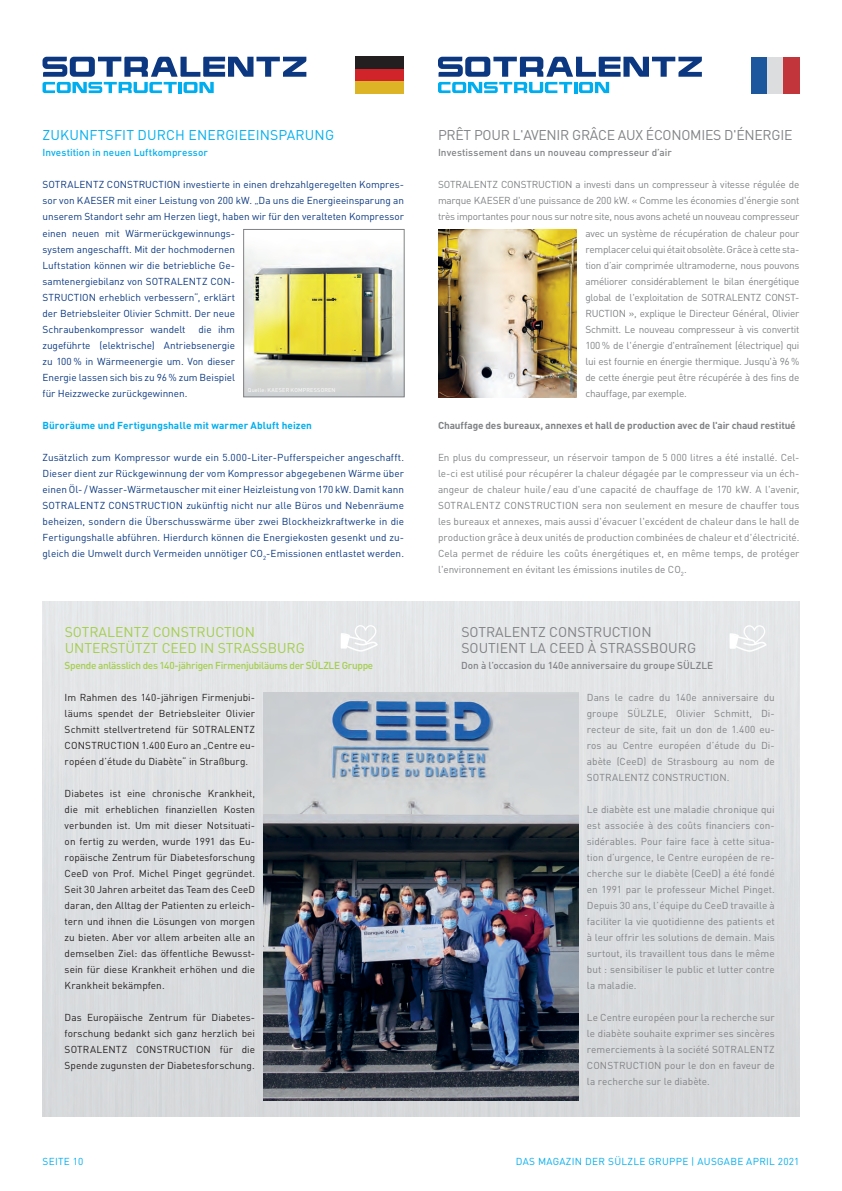
<style>
.page{position:relative;width:842px;height:1191px;background:#fff}
.page>*{position:absolute;margin:0;border:0;box-sizing:border-box;transform-origin:0 0}
.t1{font:14px/16px "DINOT";letter-spacing:-.005em;color:#808285}
.t2{font:14px/16px "DINOT";color:#a4ce4c}
.t3{font:14px "DINOT";letter-spacing:.01em;color:#00aeef}
.t4{font:10px/16px "DINOT";letter-spacing:-.02em;color:#808285;text-align:justify}
.t5{font:10px/16px "DINOT";letter-spacing:-.005em;color:#0b3881;text-align:justify}
.t6{font:10px/16px "DINOT";letter-spacing:.005em;color:#231f20;text-align:justify}
.t7{font:500 10px "DINOT";letter-spacing:.005em;color:#808285}
.t8{font:700 10px "DINOT";letter-spacing:-.01em;color:#808285}
.t9{font:500 10px "DINOT";letter-spacing:-.035em;color:#a4ce4c}
.t10{font:10px "DINOT";letter-spacing:.03em;color:#00aeef}
.t11{font:700 10px "DINOT";letter-spacing:.01em;color:#00aeef}
.t12{font:500 10px "DINOT";letter-spacing:.005em;color:#00aeef}
.t13{font:5.5px "DINOT";letter-spacing:.03em;color:#fff}
</style>
<div class="page">
<svg style="left:440px;top:56px;width:262px;height:38px"></svg>
<svg style="left:438px;top:57px;width:264px;height:36px"></svg>
<svg style="left:44px;top:56px;width:263px;height:38px"></svg>
<svg style="left:43px;top:57px;width:263px;height:36px"></svg>
<div style="left:751px;top:57px;width:16px;height:37px;background:#1c579e"></div>
<div style="left:767px;top:57px;width:16px;height:37px;background:#dcdddf"></div>
<div style="left:783px;top:57px;width:16px;height:37px;background:#c2363b"></div>
<div style="left:356px;top:57px;width:48px;height:12px;background:#231f20"></div>
<div style="left:356px;top:69px;width:48px;height:12px;background:#d1232a"></div>
<div style="left:356px;top:81px;width:48px;height:13px;background:#ddb425"></div>
<img style="left:43px;top:601px;width:756px;height:515px">
<svg style="left:341px;top:625px;width:37px;height:26px"></svg>
<img style="left:264px;top:692px;width:314px;height:408px">
<img style="left:438px;top:229px;width:139px;height:168px">
<img style="left:245px;top:249px;width:157px;height:146px">
<div style="left:243px;top:229px;width:161px;height:168px;border:1px solid #808285"></div>
<svg style="left:729px;top:625px;width:38px;height:27px"></svg>
<h1 class="t3" style="left:43px;top:127px;width:293px">ZUKUNFTSFIT DURCH ENERGIEEINSPARUNG</h1>
<p class="t12" style="left:43px;top:146px;width:167px">Investition in neuen Luftkompressor</p>
<p class="t5" style="left:43px;top:177px;width:363px;text-align:left">SOTRALENTZ CONSTRUCTION investierte in einen drehzahlgeregelten Kompres&shy;sor von KAESER mit einer Leistung von 200 kW. „Da uns die Energieeinsparung an unserem Standort sehr am Herzen liegt, haben wir für den veralteten Kompressor einen neuen mit Wärmerückgewinnungs-<br>system angeschafft. Mit der hochmodernen<br>Luftstation können wir die betriebliche Ge-<br>samtenergiebilanz von SOTRALENTZ CON-<br>STRUCTION erheblich verbessern“, erklärt<br>der Betriebsleiter Olivier Schmitt. Der neue<br>Schraubenkompressor wandelt</p>
<p class="t5" style="left:43px;top:321px;width:194px;text-indent:156px">die ihm zugeführte (elektrische) Antriebsenergie zu 100 % in Wärmeenergie um. Von dieser Energie lassen sich bis zu 96 % zum Beispiel für Heizzwecke zurückgewinnen.</p>
<p class="t11" style="left:43px;top:418px;width:271px">Büroräume und Fertigungshalle mit warmer Abluft heizen</p>
<p class="t5" style="left:43px;top:449px;width:363px">Zusätzlich zum Kompressor wurde ein 5.000-Liter-Pufferspeicher angeschafft.<br>Dieser dient zur Rückgewinnung der vom Kompressor abgegebenen Wärme über einen Öl- / Wasser-Wärmetauscher mit einer Heizleistung von 170 kW. Damit kann SOTRALENTZ CONSTRUCTION zukünftig nicht nur alle Büros und Nebenräume beheizen, sondern die Überschusswärme über zwei Blockheizkraftwerke in die Fertigungshalle abführen. Hierdurch können die Energiekosten gesenkt und zu&shy;gleich die Umwelt durch Vermeiden unnötiger CO<sub>2</sub>-Emissionen entlastet werden.</p>
<p class="t13" style="left:248px;top:386px;width:89px">Quelle: KAESER KOMPRESSOREN</p>
<h1 class="t2" style="left:65px;top:623px;width:242px">SOTRALENTZ CONSTRUCTION<br>UNTERSTÜTZT CEED IN STRASSBURG</h1>
<p class="t9" style="left:65px;top:658px;width:310px">Spende anlässlich des 140-jährigen Firmenjubiläums der SÜLZLE Gruppe</p>
<p class="t6" style="left:65px;top:689px;width:192px">Im Rahmen des 140-jährigen Firmenjubi&shy;läums spendet der Betriebsleiter Olivier Schmitt stellvertretend für SOTRALENTZ CONSTRUCTION 1.400 Euro an „Centre eu&shy;ropéen d’étude du Diabète“ in Straßburg.</p>
<p class="t6" style="left:65px;top:785px;width:192px">Diabetes ist eine chronische Krankheit, die mit erheblichen finanziellen Kosten verbunden ist. Um mit dieser Notsituati&shy;on fertig zu werden, wurde 1991 das Eu&shy;ropäische Zentrum für Diabetesforschung CeeD von Prof. Michel Pinget gegründet.<br>Seit 30 Jahren arbeitet das Team des CeeD daran, den Alltag der Patienten zu erleich&shy;tern und ihnen die Lösungen von morgen zu bieten. Aber vor allem arbeiten alle an demselben Ziel: das öffentliche Bewusst&shy;sein für diese Krankheit erhöhen und die Krankheit bekämpfen.</p>
<p class="t6" style="left:65px;top:1009px;width:192px">Das Europäische Zentrum für Diabetes&shy;forschung bedankt sich ganz herzlich bei SOTRALENTZ CONSTRUCTION für die Spende zugunsten der Diabetesforschung.</p>
<h1 class="t1" style="left:438px;top:127px;width:356px">PRÊT POUR L'AVENIR GRÂCE AUX ÉCONOMIES D'ÉNERGIE</h1>
<p class="t7" style="left:438px;top:146px;width:235px">Investissement dans un nouveau compresseur d’air</p>
<p class="t4" style="left:438px;top:177px;width:363px">SOTRALENTZ CONSTRUCTION a investi dans un compresseur à vitesse régulée de</p>
<p class="t4" style="left:438px;top:193px;width:363px">marque KAESER d'une puissance de 200 kW. « Comme les économies d'énergie sont</p>
<p class="t4" style="left:438px;top:209px;width:363px">très importantes pour nous sur notre site, nous avons acheté un nouveau compresseur</p>
<p class="t4" style="left:585px;top:225px;width:216px">avec un système de récupération de chaleur pour</p>
<p class="t4" style="left:585px;top:241px;width:216px">remplacer celui qui était obsolète. Grâce à cette sta-</p>
<p class="t4" style="left:585px;top:257px;width:216px">tion d’air comprimée ultramoderne, nous pouvons</p>
<p class="t4" style="left:585px;top:273px;width:215px">améliorer considérablement le bilan énergétique</p>
<p class="t4" style="left:585px;top:289px;width:216px">global de l'exploitation de SOTRALENTZ CONST-</p>
<p class="t4" style="left:585px;top:305px;width:215px">RUCTION », explique le Directeur Général, Olivier</p>
<p class="t4" style="left:585px;top:321px;width:216px">Schmitt. Le nouveau compresseur à vis convertit</p>
<p class="t4" style="left:585px;top:337px;width:215px">100 % de l'énergie d'entraînement (électrique) qui</p>
<p class="t4" style="left:585px;top:353px;width:216px">lui est fournie en énergie thermique. Jusqu'à 96 %</p>
<p class="t4" style="left:585px;top:369px;width:216px">de cette énergie peut être récupérée à des fins de</p>
<p class="t4" style="left:585px;top:385px;width:103px">chauffage, par exemple.</p>
<p class="t8" style="left:438px;top:418px;width:359px">Chauffage des bureaux, annexes et hall de production avec de l'air chaud restitué</p>
<p class="t4" style="left:438px;top:449px;width:363px">En plus du compresseur, un réservoir tampon de 5 000 litres a été installé. Cel&shy;le-ci est utilisé pour récupérer la chaleur dégagée par le compresseur via un éch&shy;angeur de chaleur huile / eau d'une capacité de chauffage de 170 kW. A l'avenir, SOTRALENTZ CONSTRUCTION sera non seulement en mesure de chauffer tous les bureaux et annexes, mais aussi d'évacuer l'excédent de chaleur dans le hall de production grâce à deux unités de production combinées de chaleur et d'électricité.<br>Cela permet de réduire les coûts énergétiques et, en même temps, de protéger l'environnement en évitant les émissions inutiles de CO<sub>2</sub>.</p>
<h1 class="t1" style="left:461px;top:623px;width:236px">SOTRALENTZ CONSTRUCTION<br>SOUTIENT LA CEED À STRASSBOURG</h1>
<p class="t7" style="left:461px;top:658px;width:253px">Don à l’occasion du 140e anniversaire du groupe SÜLZLE</p>
<p class="t4" style="left:587px;top:689px;width:189px">Dans le cadre du 140e anniversaire du groupe SÜLZLE, Olivier Schmitt, Di&shy;recteur de site, fait un don de 1.400 eu&shy;ros au Centre européen d’étude du Di&shy;abète (CeeD) de Strasbourg au nom de SOTRALENTZ CONSTRUCTION.</p>
<p class="t4" style="left:587px;top:801px;width:189px">Le diabète est une maladie chronique qui est associée à des coûts financiers con&shy;sidérables. Pour faire face à cette situa&shy;tion d’urgence, le Centre européen de re&shy;cherche sur le diabète (CeeD) a été fondé en 1991 par le professeur Michel Pinget.<br>Depuis 30 ans, l’équipe du CeeD travaille à faciliter la vie quotidienne des patients et à leur offrir les solutions de demain. Mais surtout, ils travaillent tous dans le même but : sensibiliser le public et lutter contre la maladie.</p>
<p class="t4" style="left:587px;top:1009px;width:189px">Le Centre européen pour la recherche sur le diabète souhaite exprimer ses sincères remerciements à la société SOTRALENTZ CONSTRUCTION pour le don en faveur de la recherche sur le diabète.</p>
<p class="t10" style="left:43px;top:1155px;width:42px">SEITE 10</p>
<p class="t10" style="left:516px;top:1155px;width:285px">DAS MAGAZIN DER SÜLZLE GRUPPE | AUSGABE APRIL 2021</p>
</div>
